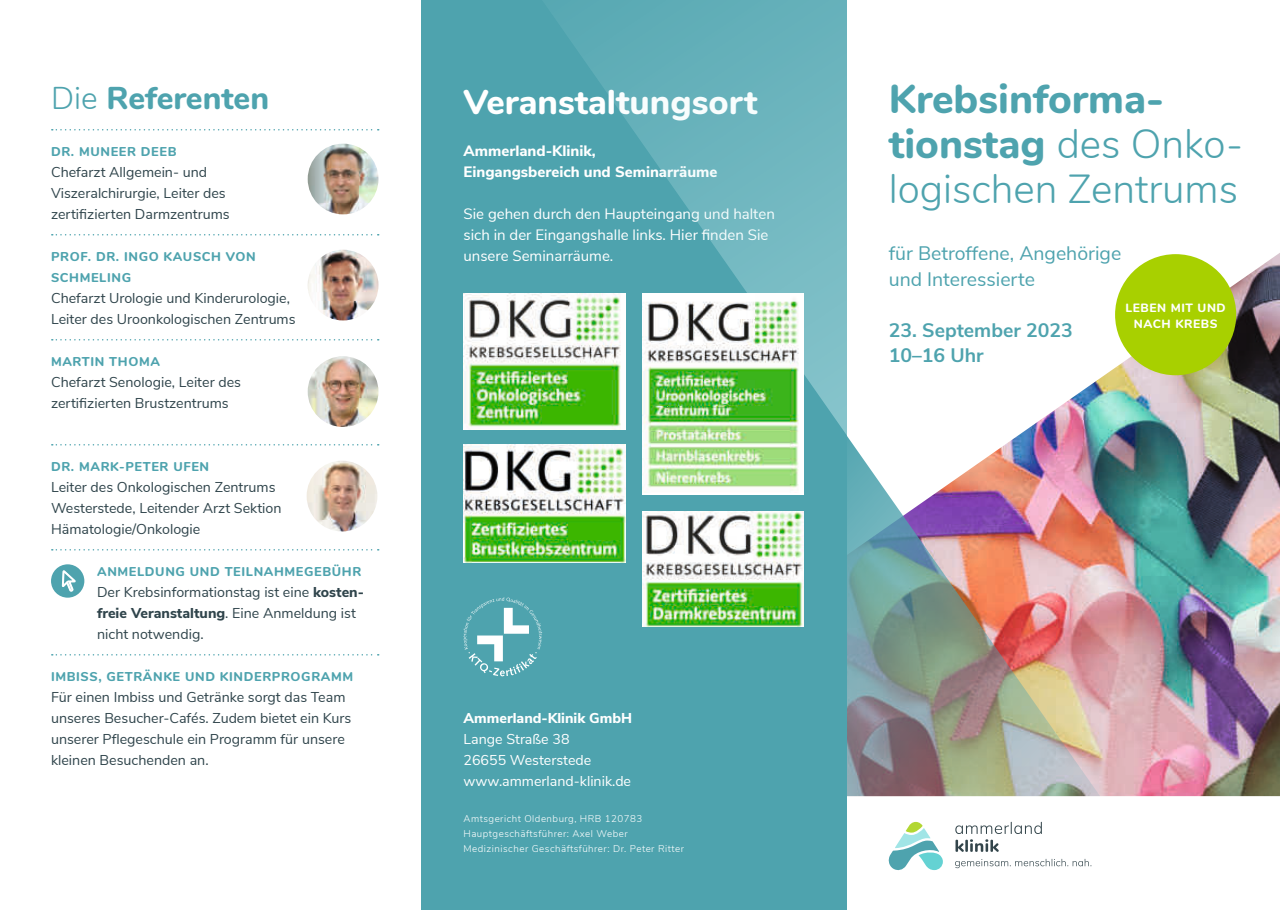
<style>
.page{position:relative;width:1280px;height:910px;background:#fff}
.page>*{position:absolute;margin:0;border:0;box-sizing:border-box;transform-origin:0 0}
.t1{font:300 40.5px/45px "Nunito";color:#4ea3ae}
.t2{font:800 34.5px "Nunito";color:#fff}
.t3{font:800 31.5px "Nunito";color:#4ea3ae}
.t4{font:19.5px/25.5px "Nunito Sans";color:#4ea3ae}
.t5{font:700 19.5px/25.5px "Nunito Sans";color:#4ea3ae}
.t6{font:15px/21px "Nunito Sans";color:#fff}
.t7{font:800 15px/21px "Nunito Sans";color:#fff}
.t8{font:14.25px/21px "Nunito Sans";color:#2f444b}
.t9{font:14.25px/21px "Nunito Sans";color:#fff}
.t10{font:800 14.25px "Nunito Sans";color:#fff}
.t11{font:800 12.75px/21px "Nunito";letter-spacing:.05em;color:#4ea3ae}
.t12{font:800 12px/16.5px "Nunito";letter-spacing:.05em;color:#fff;text-align:center}
.t13{font:300 9.75px/15px "Nunito Sans";letter-spacing:.05em;color:#fff}
.s1{font-weight:300}
.s2{font-weight:800}
</style>
<div class="page">
<img style="left:1045px;top:253px;width:235px;height:543px">
<img style="left:846px;top:417px;width:254px;height:379px">
<div style="left:421px;top:0;width:425px;height:910px;background:#4ea3ae"></div>
<div style="left:1115px;top:254px;width:121px;height:121px;background:#a8d000;border-radius:50%"></div>
<svg style="left:955px;top:822px;width:87px;height:30px"></svg>
<svg style="left:955px;top:859px;width:136px;height:9px"></svg>
<svg style="left:888px;top:822px;width:55px;height:49px"></svg>
<svg style="left:463px;top:598px;width:79px;height:78px"></svg>
<svg style="left:482px;top:0;width:365px;height:598px"></svg>
<svg style="left:52px;top:129px;width:327px;height:2px"></svg>
<svg style="left:52px;top:234px;width:327px;height:2px"></svg>
<svg style="left:52px;top:339px;width:327px;height:2px"></svg>
<svg style="left:52px;top:444px;width:327px;height:2px"></svg>
<svg style="left:52px;top:549px;width:327px;height:2px"></svg>
<svg style="left:52px;top:654px;width:327px;height:2px"></svg>
<div style="left:51px;top:564px;width:33px;height:34px;background:#4ea3ae;border-radius:50%"></div>
<svg style="left:62px;top:564px;width:13px;height:28px"></svg>
<img style="left:308px;top:144px;width:70px;height:70px;border-radius:35px">
<img style="left:308px;top:356px;width:70px;height:71px;border-radius:35px">
<img style="left:307px;top:461px;width:70px;height:70px;border-radius:35px">
<img style="left:308px;top:250px;width:70px;height:70px;border-radius:35px">
<img style="left:642px;top:293px;width:162px;height:202px">
<img style="left:463px;top:293px;width:162px;height:136px">
<img style="left:463px;top:445px;width:162px;height:117px">
<img style="left:642px;top:512px;width:162px;height:115px">
<h3 class="t3" style="left:51px;top:81px;width:220px"><span class="s1">Die</span> Referenten</h3>
<p class="t11" style="left:51px;top:141px;width:127px">DR. MUNEER DEEB</p>
<p class="t8" style="left:51px;top:163px;width:180px">Chefarzt Allgemein- und<br>Viszeralchirurgie, Leiter des zerti昀椀zierten Darmzentrums</p>
<p class="t11" style="left:51px;top:246px;width:206px">PROF. DR. INGO KAUSCH VON<br>SCHMELING</p>
<p class="t8" style="left:51px;top:289px;width:246px">Chefarzt Urologie und Kinderurologie,<br>Leiter des Uroonkologischen Zentrums</p>
<p class="t11" style="left:51px;top:351px;width:110px">MARTIN THOMA</p>
<p class="t8" style="left:51px;top:373px;width:191px">Chefarzt Senologie, Leiter des zerti昀椀zierten Brustzentrums</p>
<p class="t11" style="left:51px;top:456px;width:160px">DR. MARK-PETER UFEN</p>
<p class="t8" style="left:51px;top:478px;width:232px">Leiter des Onkologischen Zentrums<br>Westerstede, Leitender Arzt Sektion<br>Hämatologie/Onkologie</p>
<p class="t11" style="left:97px;top:561px;width:266px">ANMELDUNG UND TEILNAHMEGEBÜHR</p>
<p class="t8" style="left:97px;top:581px;width:268px">Der Krebsinformationstag ist eine <span class="s2">kosten&shy;freie Veranstaltung</span>. Eine Anmeldung ist nicht notwendig.</p>
<p class="t11" style="left:51px;top:666px;width:304px">IMBISS, GETRÄNKE UND KINDERPROGRAMM</p>
<p class="t8" style="left:51px;top:686px;width:302px">Für einen Imbiss und Getränke sorgt das Team unseres Besucher-Cafés. Zudem bietet ein Kurs unserer P昀氀egeschule ein Programm für unsere kleinen Besuchenden an.</p>
<h2 class="t2" style="left:463px;top:82px;width:296px">Veranstaltungsort</h2>
<p class="t7" style="left:463px;top:141px;width:255px">Ammerland-Klinik,<br>Eingangsbereich und Seminarräume</p>
<p class="t6" style="left:463px;top:204px;width:313px">Sie gehen durch den Haupteingang und halten sich in der Eingangshalle links. Hier 昀椀nden Sie unsere Seminarräume.</p>
<p class="t10" style="left:463px;top:713px;width:170px">Ammerland-Klinik GmbH</p>
<p class="t9" style="left:463px;top:730px;width:169px">Lange Straße 38<br>26655 Westerstede www.ammerland-klinik.de</p>
<p class="t13" style="left:463px;top:812px;width:222px">Amtsgericht Oldenburg, HRB 120783<br>Hauptgeschäftsführer: Axel Weber<br>Medizinischer Geschäftsführer: Dr. Peter Ritter</p>
<h1 class="t1" style="left:889px;top:80px;width:356px"><span class="s2">Krebsinforma&shy;tionstag</span> des Onko&shy;logischen Zentrums</h1>
<h3 class="t4" style="left:889px;top:242px;width:234px">für Betroffene, Angehörige und Interessierte</h3>
<h3 class="t5" style="left:889px;top:319px;width:186px">23. September 2023<br>10–16 Uhr</h3>
<p class="t12" style="left:1125px;top:299px;width:102px">LEBEN MIT UND<br>NACH KREBS</p>
</div>
